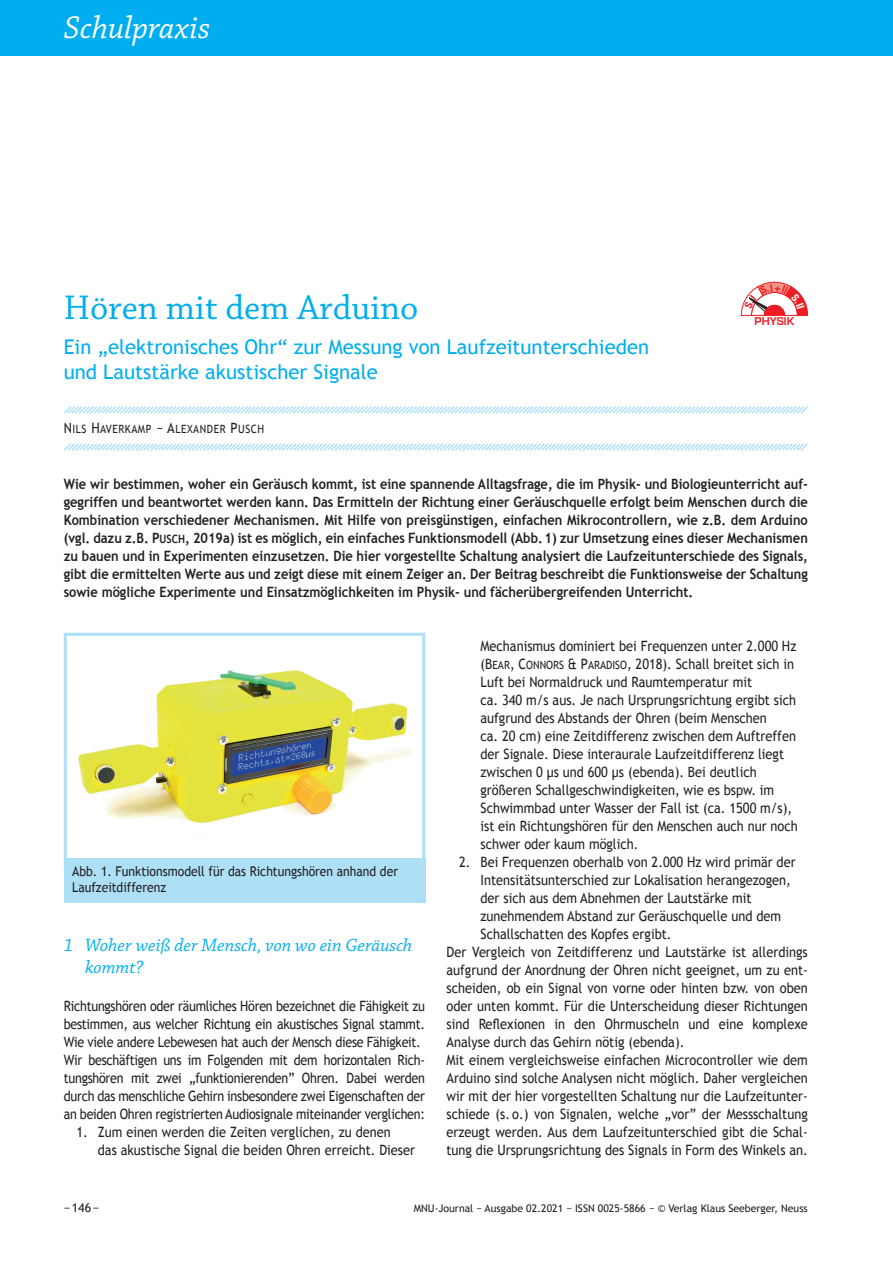
<style>
.page{position:relative;width:893px;height:1263px;background:#fff}
.page>*{position:absolute;margin:0;border:0;box-sizing:border-box;transform-origin:0 0}
.t1{font:36px "Chaparral Pro";color:#00aeef}
.t2{font:italic 33px "Chaparral Pro";color:#fff}
.t3{font:20.25px/24.3px "Trebuchet MS";color:#00aeef}
.t4{font:italic 18.75px/22.5px "Chaparral Pro";color:#00aeef}
.t5{font:14.25px/18px "Trebuchet MS";color:#231f20;scale:.9 1}
.t6{font:700 14.25px/18px "Trebuchet MS";color:#231f20;text-align:justify;scale:.9 1}
.t7{font:14.25px/18px "Trebuchet MS";letter-spacing:-.02em;color:#231f20;scale:.88 1}
.t8{font:13.5px/16.2px "Trebuchet MS";color:#231f20;scale:.9 1}
.t9{font:12.3px "Trebuchet MS";color:#231f20}
.t10{font:11.4px "Trebuchet MS";letter-spacing:.05em;color:#231f20;scale:.9 1}
.t11{font:10.5px "Trebuchet MS";color:#231f20}
.t12{font:600 10.5px "Eurostile";color:#ee1d23}
.s1{font-size:14.25px}
.s2{font-size:11.4px}
</style>
<div class="page">
<div style="left:0;top:0;width:893px;height:55px;background:#00aeef"></div>
<svg style="left:64px;top:406px;width:744px;height:8px"></svg>
<svg style="left:64px;top:443px;width:744px;height:8px"></svg>
<img style="left:78px;top:670px;width:333px;height:164px">
<div style="left:64px;top:633px;width:361px;height:234px;border:3px solid #addff7"></div>
<div style="left:64px;top:858px;width:361px;height:45px;background:#addff7"></div>
<svg style="left:741px;top:281px;width:67px;height:35px"></svg>
<h2 class="t2" style="left:64px;top:15px;width:148px">Schulpraxis</h2>
<h2 class="t2" style="left:64px;top:15px;width:45px">xxx</h2>
<h1 class="t1" style="left:64px;top:293px;width:356px">Hören mit dem Arduino</h1>
<h3 class="t3" style="left:64px;top:335px;width:587px">Ein „elektronisches Ohr“ zur Messung von Laufzeitunterschieden und Lautstärke akustischer Signale</h3>
<p class="t10" style="left:64px;top:422px;width:224px"><span class="s1">N</span>ILS <span class="s1">H</span>AVERKAMP <span class="s1">− A</span>LEXANDER <span class="s1">P</span>USCH</p>
<p class="t12" style="left:755px;top:315px;width:41px">PHYSIK</p>
<p class="t6" style="left:64px;top:474px;width:828px">Wie wir bestimmen, woher ein Geräusch kommt, ist eine spannende Alltagsfrage, die im Physik- und Biologieunterricht auf&shy;gegriffen und beantwortet werden kann. Das Ermitteln der Richtung einer Geräuschquelle erfolgt beim Menschen durch die Kombination verschiedener Mechanismen. Mit Hilfe von preisgünstigen, einfachen Mikrocontrollern, wie z.B. dem Arduino (vgl. dazu z.B. P<span class="s2">USCH</span>, 2019a) ist es möglich, ein einfaches Funktionsmodell (Abb. 1) zur Umsetzung eines dieser Mechanismen zu bauen und in Experimenten einzusetzen. Die hier vorgestellte Schaltung analysiert die Laufzeitunterschiede des Signals, gibt die ermittelten Werte aus und zeigt diese mit einem Zeiger an. Der Beitrag beschreibt die Funktionsweise der Schaltung sowie mögliche Experimente und Einsatzmöglichkeiten im Physik- und fächerübergreifenden Unterricht.</p>
<p class="t8" style="left:72px;top:863px;width:363px">Abb. 1. Funktionsmodell für das Richtungshören anhand der<br>Laufzeitdifferenz</p>
<h3 class="t4" style="left:85px;top:935px;width:329px;text-indent:-21px">1 Woher weiß der Mensch, von wo ein Geräusch kommt?</h3>
<p class="t7" style="left:64px;top:996px;width:412px">Richtungshören oder räumliches Hören bezeichnet die Fähigkeit zu bestimmen, aus welcher Richtung ein akustisches Signal stammt.<br>Wie viele andere Lebewesen hat auch der Mensch diese Fähigkeit.<br>Wir beschäftigen uns im Folgenden mit dem horizontalen Rich&shy;tungshören mit zwei „funktionierenden” Ohren. Dabei werden durch das menschliche Gehirn insbesondere zwei Eigenschaften der an beiden Ohren registrierten Audiosignale miteinander verglichen:</p>
<p class="t5" style="left:98px;top:1122px;width:354px;text-indent:-21px">1. Zum einen werden die Zeiten verglichen, zu denen<br>das akustische Signal die beiden Ohren erreicht. Dieser</p>
<p class="t5" style="left:480px;top:636px;width:354px">Mechanismus dominiert bei Frequenzen unter 2.000 Hz (B<span class="s2">EAR</span>, C<span class="s2">ONNORS</span> &amp; P<span class="s2">ARADISO</span>, 2018). Schall breitet sich in Luft bei Normaldruck und Raumtemperatur mit<br>ca. 340 m/s aus. Je nach Ursprungsrichtung ergibt sich aufgrund des Abstands der Ohren (beim Menschen<br>ca. 20 cm) eine Zeitdifferenz zwischen dem Auftreffen der Signale. Diese interaurale Laufzeitdifferenz liegt zwischen 0 μs und 600 μs (ebenda). Bei deutlich größeren Schallgeschwindigkeiten, wie es bspw. im Schwimmbad unter Wasser der Fall ist (ca. 1500 m/s), ist ein Richtungshören für den Menschen auch nur noch schwer oder kaum möglich.</p>
<p class="t5" style="left:459px;top:852px;width:375px">2. Bei Frequenzen oberhalb von 2.000 Hz wird primär der</p>
<p class="t5" style="left:480px;top:870px;width:346px">Intensitätsunterschied zur Lokalisation herangezogen,</p>
<p class="t5" style="left:480px;top:888px;width:303px">der sich aus dem Abnehmen der Lautstärke mit</p>
<p class="t5" style="left:480px;top:906px;width:336px">zunehmendem Abstand zur Geräuschquelle und dem</p>
<p class="t5" style="left:480px;top:924px;width:214px">Schallschatten des Kopfes ergibt.</p>
<p class="t5" style="left:446px;top:942px;width:403px">Der Vergleich von Zeitdifferenz und Lautstärke ist allerdings</p>
<p class="t5" style="left:446px;top:960px;width:403px">aufgrund der Anordnung der Ohren nicht geeignet, um zu ent-</p>
<p class="t5" style="left:446px;top:978px;width:403px">scheiden, ob ein Signal von vorne oder hinten bzw. von oben</p>
<p class="t5" style="left:446px;top:996px;width:403px">oder unten kommt. Für die Unterscheidung dieser Richtungen</p>
<p class="t5" style="left:446px;top:1014px;width:403px">sind Reflexionen in den Ohrmuscheln und eine komplexe</p>
<p class="t5" style="left:446px;top:1032px;width:266px">Analyse durch das Gehirn nötig (ebenda).</p>
<p class="t5" style="left:446px;top:1050px;width:403px">Mit einem vergleichsweise einfachen Microcontroller wie dem</p>
<p class="t5" style="left:446px;top:1068px;width:403px">Arduino sind solche Analysen nicht möglich. Daher vergleichen</p>
<p class="t5" style="left:446px;top:1086px;width:403px">wir mit der hier vorgestellten Schaltung nur die Laufzeitunter-</p>
<p class="t5" style="left:446px;top:1104px;width:403px">schiede (s. o.) von Signalen, welche „vor” der Messschaltung</p>
<p class="t5" style="left:446px;top:1122px;width:403px">erzeugt werden. Aus dem Laufzeitunterschied gibt die Schal-</p>
<p class="t5" style="left:446px;top:1140px;width:403px">tung die Ursprungsrichtung des Signals in Form des Winkels an.</p>
<p class="t9" style="left:64px;top:1200px;width:37px">− 146 −</p>
<p class="t11" style="left:414px;top:1202px;width:396px">MNU-Journal − Ausgabe 02.2021 − ISSN 0025-5866 − © Verlag Klaus Seeberger, Neuss</p>
</div>
